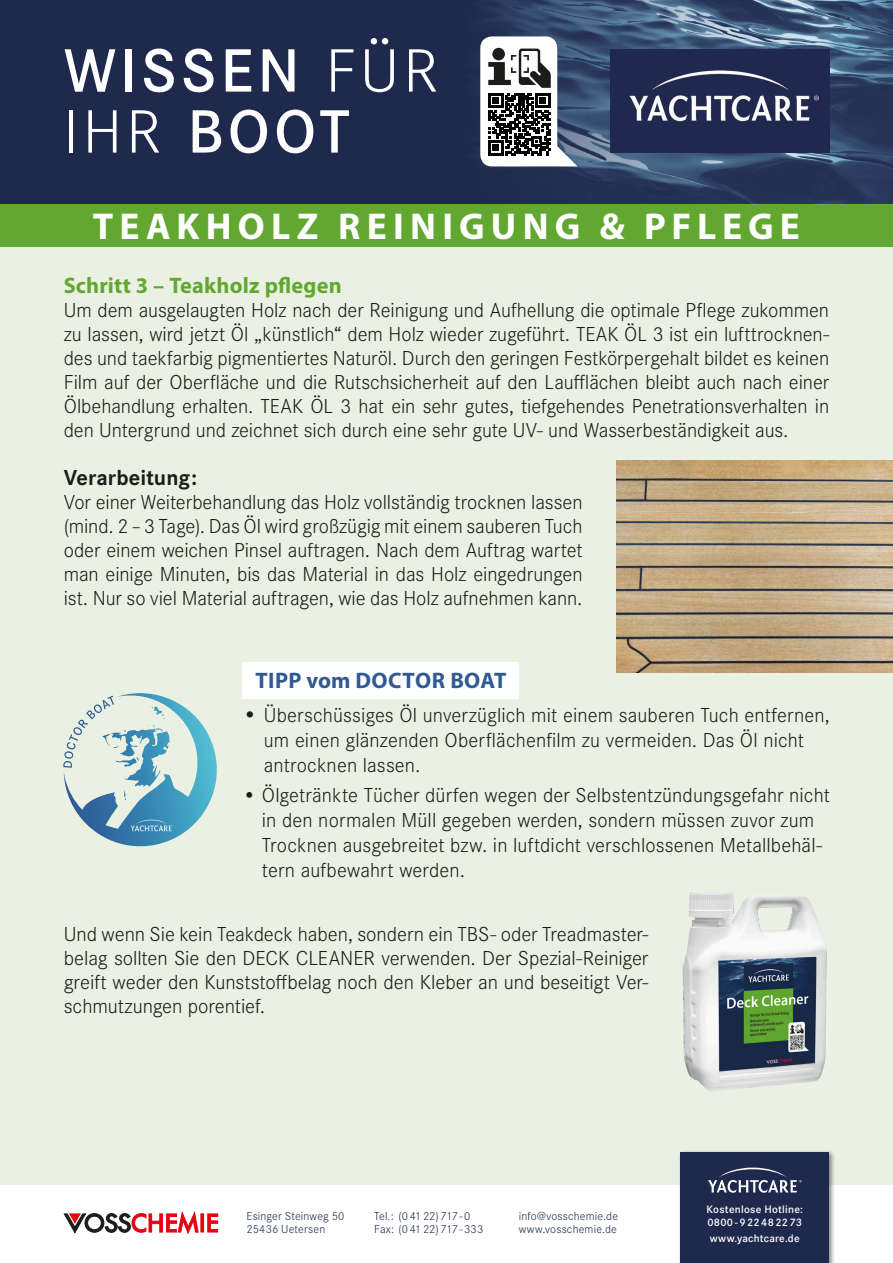
<style>
.page{position:relative;width:893px;height:1263px;background:#fff}
.page>*{position:absolute;margin:0;border:0;box-sizing:border-box;transform-origin:0 0}
.t1{font:600 63.45px/61.1px "Corporate S Pro";letter-spacing:.065em;color:#fff}
.t2{font:700 37.5px "Myriad Pro";letter-spacing:.165em;color:#fff}
.t3{font:700 22.5px "Myriad Pro";letter-spacing:.01em;color:#62a830}
.t4{font:700 22.5px "Myriad Pro";letter-spacing:.015em;color:#2f5a94}
.t5{font:700 22.5px "Corporate S";color:#1c1c1a}
.t6{font:300 21px/24px "Corporate S";letter-spacing:.005em;color:#1c1c1a;text-align:justify}
.t7{font:300 12px/13.5px "Corporate S";letter-spacing:.015em;color:#1f294d}
.t8{font:600 11.25px/13.2px "Corporate S";letter-spacing:.02em;color:#fff}
.s1{font-weight:300}
.s2{font-size:22.5px}
</style>
<div class="page">
<div style="left:0;top:0;width:893px;height:1184px;background:#ebf1e2"></div>
<div style="left:0;top:204px;width:893px;height:43px;background:#62a830"></div>
<div style="left:678px;top:1150px;width:158px;height:113px;background:#1c1c1a;opacity:.5"></div>
<div style="left:680px;top:1152px;width:149px;height:111px;background:#1f294d"></div>
<svg style="left:708px;top:1167px;width:93px;height:26px"></svg>
<hr style="left:201px;top:1214px;width:3px;height:18px;background:#e30512">
<svg style="left:208px;top:1214px;width:10px;height:18px"></svg>
<svg style="left:64px;top:1212px;width:134px;height:21px"></svg>
<div style="left:0;top:0;width:893px;height:204px;background:#1f294d"></div>
<img style="left:486px;top:0;width:407px;height:204px">
<img style="left:611px;top:49px;width:218px;height:104px">
<svg style="left:480px;top:36px;width:98px;height:130px;background:#8c9197"></svg>
<div style="left:242px;top:662px;width:277px;height:36px;background:#fff"></div>
<img style="left:682px;top:892px;width:145px;height:200px">
<img style="left:617px;top:460px;width:276px;height:213px">
<svg style="left:63px;top:693px;width:154px;height:154px"></svg>
<h1 class="t1" style="left:64px;top:36px;width:376px">WISSEN <span class="s1">FÜR<br>IHR</span> BOOT</h1>
<h2 class="t2" style="left:93px;top:205px;width:708px">TEAKHOLZ REINIGUNG &amp; PFLEGE</h2>
<p class="t3" style="left:64px;top:273px;width:280px">Schritt 3 – Teakholz pflegen</p>
<p class="t6" style="left:64px;top:298px;width:767px">Um dem ausgelaugten Holz nach der Reinigung und Aufhellung die optimale Pflege zukommen zu lassen, wird jetzt Öl „künstlich“ dem Holz wieder zugeführt. TEAK ÖL 3 ist ein lufttrocknen&shy;des und taekfarbig pigmentiertes Naturöl. Durch den geringen Festkörpergehalt bildet es keinen Film auf der Oberfläche und die Rutschsicherheit auf den Laufflächen bleibt auch nach einer Ölbehandlung erhalten. TEAK ÖL 3 hat ein sehr gutes, tiefgehendes Penetrationsverhalten in den Untergrund und zeichnet sich durch eine sehr gute UV- und Wasserbeständigkeit aus.</p>
<p class="t5" style="left:64px;top:462px;width:135px">Verarbeitung :</p>
<p class="t6" style="left:64px;top:490px;width:520px">Vor einer Weiterbehandlung das Holz vollständig trocknen lassen (mind. 2 – 3 Tage). Das Öl wird großzügig mit einem sauberen Tuch oder einem weichen Pinsel auftragen. Nach dem Auftrag wartet man einige Minuten, bis das Material in das Holz eingedrungen ist. Nur so viel Material auftragen, wie das Holz aufnehmen kann.</p>
<p class="t4" style="left:255px;top:668px;width:253px">TIPP vom DOCTOR BOAT</p>
<p class="t6" style="left:264px;top:701px;width:567px;line-height:25.2px;text-align:left;text-indent:-22px"><span class="s2">•</span> Überschüssiges Öl unverzüglich mit einem sauberen Tuch entfernen, um einen glänzenden Oberflächenfilm zu vermeiden. Das Öl nicht antrocknen lassen.</p>
<p class="t6" style="left:262px;top:781px;width:570px;line-height:25.2px;text-align:left;text-indent:-19px">• Ölgetränkte Tücher dürfen wegen der Selbstentzündungsgefahr nicht in den normalen Müll gegeben werden, sondern müssen zuvor zum Trocknen ausgebreitet bzw. in luftdicht verschlossenen Metallbehäl&shy;tern aufbewahrt werden.</p>
<p class="t6" style="left:64px;top:922px;width:586px">Und wenn Sie kein Teakdeck haben, sondern ein TBS- oder Treadmaster&shy;belag sollten Sie den DECK CLEANER verwenden. Der Spezial-Reiniger greift weder den Kunststoffbelag noch den Kleber an und beseitigt Ver&shy;schmutzungen porentief.</p>
<p class="t7" style="left:247px;top:1208px;width:99px">Esinger Steinweg 50<br>25436 Uetersen</p>
<p class="t7" style="left:374px;top:1208px;width:111px">Tel.: (0 41 22) 717 - 0<br>Fax: (0 41 22) 717 - 333</p>
<p class="t7" style="left:519px;top:1208px;width:101px">info@vosschemie.de www.vosschemie.de</p>
<p class="t8" style="left:707px;top:1202px;width:98px">Kostenlose Hotline:<br>0800 - 9 22 48 22 73</p>
<p class="t8" style="left:710px;top:1231px;width:91px">www.yachtcare.de</p>
</div>
